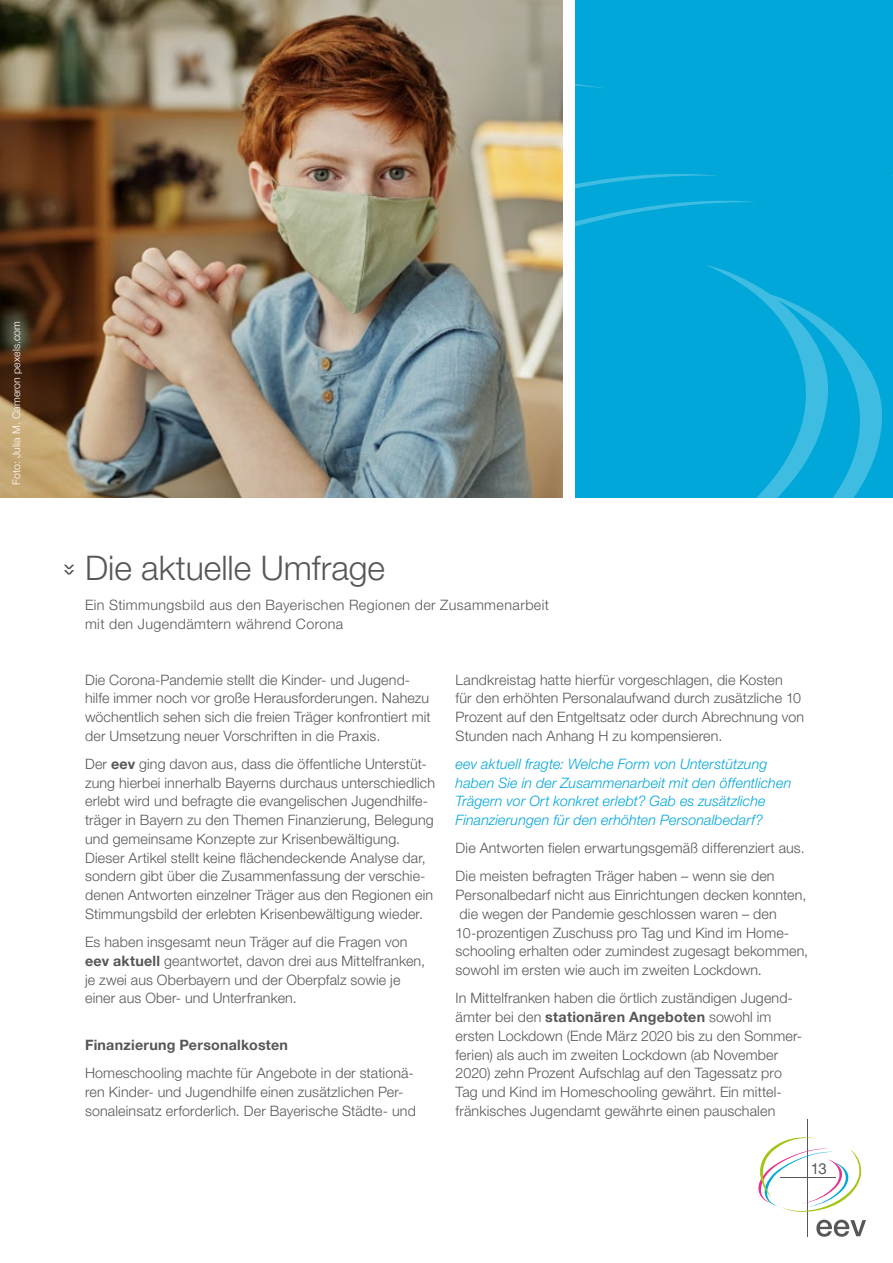
<style>
.page{position:relative;width:893px;height:1263px;background:#fff}
.page>*{position:absolute;margin:0;border:0;box-sizing:border-box;transform-origin:0 0}
.Headline{font:300 33.75px "Helvetica Neue LT Pro";color:#575756}
.t1{font:15px "Helvetica Neue LT Pro";color:#575756}
.Fließtext{font:300 14.25px/18.8px "Helvetica Neue LT Pro";letter-spacing:.01em;color:#575756}
.Fließtext-2{font:italic 300 14.25px/18.8px "Helvetica Neue LT Pro";letter-spacing:.01em;color:#00a7d8}
.Subheadline{font:300 14.25px/18.8px "Helvetica Neue LT Pro";letter-spacing:.03em;color:#575756}
.Fließtext-3{font:700 14.25px "Helvetica Neue LT Pro";letter-spacing:.02em;color:#575756}
.Fließtext-4{font:300 10.5px "Helvetica Neue LT Pro";letter-spacing:.01em;color:#fff}
.s1{font-weight:700}
</style>
<div class="page">
<div style="left:575px;top:0;width:318px;height:498px;background:#00a7d8"></div>
<svg style="left:608px;top:174px;width:285px;height:324px"></svg>
<svg style="left:64px;top:565px;width:10px;height:10px"></svg>
<img style="left:0;top:0;width:563px;height:498px">
<hr style="left:808px;top:1119px;width:1px;height:118px;background:#575756">
<svg style="left:816px;top:1220px;width:50px;height:17px"></svg>
<svg style="left:758px;top:1136px;width:104px;height:77px"></svg>
<p class="Fließtext-4" style="left:10px;top:485px;width:165px;rotate:-90deg">Foto: Julia M. Cameron pexels.com</p>
<p class="Headline" style="left:85px;top:547px;width:302px">Die aktuelle Umfrage</p>
<p class="Subheadline" style="left:85px;top:595px;width:466px">Ein Stimmungsbild aus den Bayerischen Regionen der Zusammenarbeit mit den Jugendämtern während Corona</p>
<p class="Fließtext" style="left:85px;top:670px;width:347px">Die Corona-Pandemie stellt die Kinder- und Jugend&shy;hilfe immer noch vor große Herausforderungen. Nahezu wöchentlich sehen sich die freien Träger konfrontiert mit der Umsetzung neuer Vorschriften in die Praxis.</p>
<p class="Fließtext" style="left:85px;top:754px;width:352px">Der <span class="s1">eev</span> ging davon aus, dass die öffentliche Unterstüt&shy;zung hierbei innerhalb Bayerns durchaus unterschiedlich erlebt wird und befragte die evangelischen Jugendhilfe&shy;träger in Bayern zu den Themen Finanzierung, Belegung und gemeinsame Konzepte zur Krisenbewältigung.<br>Dieser Artikel stellt keine flächendeckende Analyse dar, sondern gibt über die Zusammenfassung der verschie&shy;denen Antworten einzelner Träger aus den Regionen ein Stimmungsbild der erlebten Krisenbewältigung wieder.</p>
<p class="Fließtext" style="left:85px;top:932px;width:341px">Es haben insgesamt neun Träger auf die Fragen von <span class="s1">eev aktuell</span> geantwortet, davon drei aus Mittelfranken, je zwei aus Oberbayern und der Oberpfalz sowie je einer aus Ober- und Unterfranken.</p>
<p class="Fließtext-3" style="left:85px;top:1036px;width:204px">Finanzierung Personalkosten</p>
<p class="Fließtext" style="left:85px;top:1063px;width:332px">Homeschooling machte für Angebote in der stationä&shy;ren Kinder- und Jugendhilfe einen zusätzlichen Per&shy;sonaleinsatz erforderlich. Der Bayerische Städte- und</p>
<p class="Fließtext" style="left:456px;top:670px;width:350px">Landkreistag hatte hierfür vorgeschlagen, die Kosten<br>für den erhöhten Personalaufwand durch zusätzliche 10<br>Prozent auf den Entgeltsatz oder durch Abrechnung von Stunden nach Anhang H zu kompensieren.</p>
<p class="Fließtext-2" style="left:456px;top:754px;width:337px">eev aktuell fragte: Welche Form von Unterstützung haben Sie in der Zusammenarbeit mit den öffentlichen Trägern vor Ort konkret erlebt? Gab es zusätzliche Finanzierungen für den erhöhten Personalbedarf?</p>
<p class="Fließtext" style="left:456px;top:838px;width:351px">Die Antworten fielen erwartungsgemäß differenziert aus.</p>
<p class="Fließtext" style="left:456px;top:867px;width:354px">Die meisten befragten Träger haben – wenn sie den Personalbedarf nicht aus Einrichtungen decken konnten, die wegen der Pandemie geschlossen waren – den 10-prozentigen Zuschuss pro Tag und Kind im Home&shy;schooling erhalten oder zumindest zugesagt bekommen, sowohl im ersten wie auch im zweiten Lockdown.</p>
<p class="Fließtext" style="left:456px;top:988px;width:348px">In Mittelfranken haben die örtlich zuständigen Jugend&shy;ämter bei den <span class="s1">stationären Angeboten</span> sowohl im ersten Lockdown (Ende März 2020 bis zu den Sommer&shy;ferien) als auch im zweiten Lockdown (ab November 2020) zehn Prozent Aufschlag auf den Tagessatz pro Tag und Kind im Homeschooling gewährt. Ein mittel&shy;fränkisches Jugendamt gewährte einen pauschalen</p>
<p class="t1" style="left:811px;top:1159px;width:17px">13</p>
</div>
